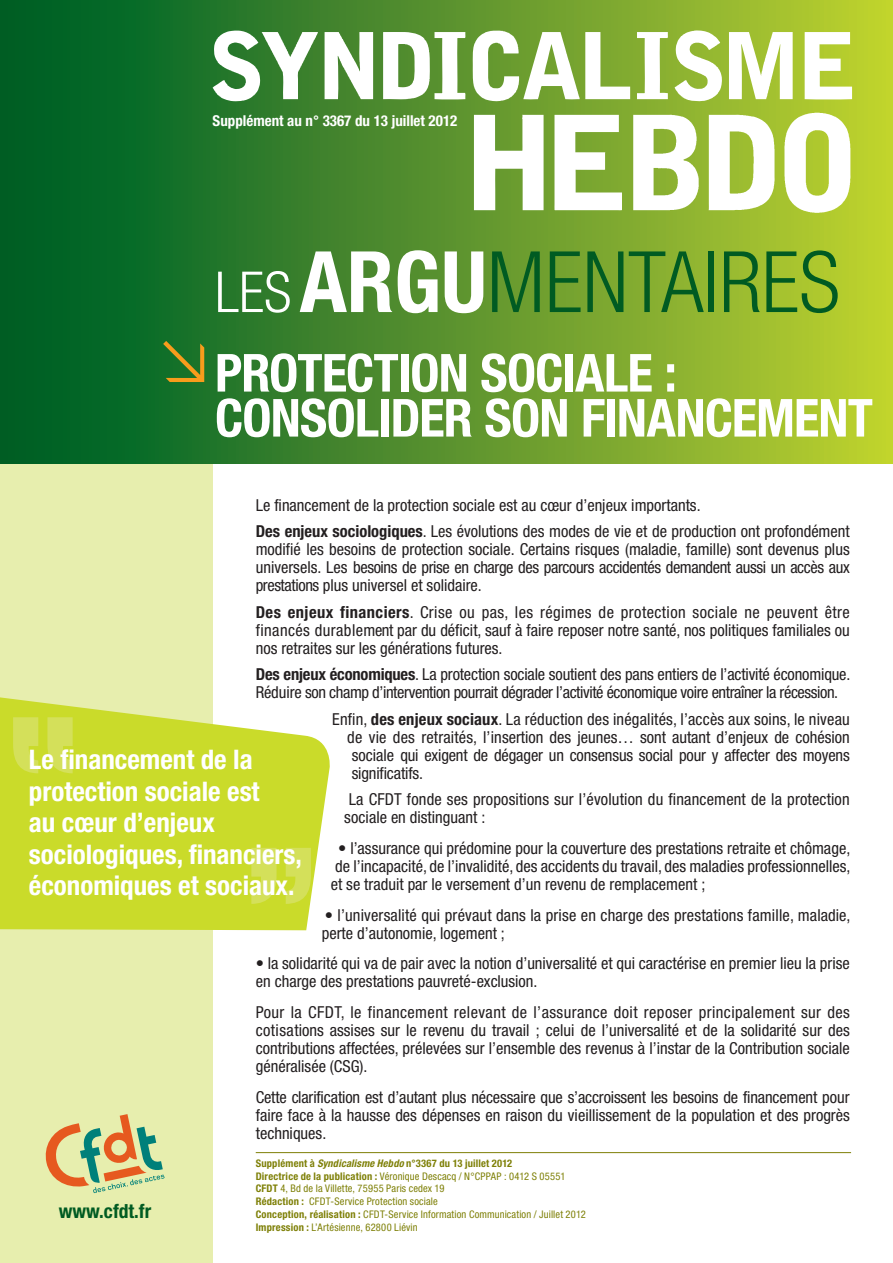
<style>
.page{position:relative;width:893px;height:1263px;background:#fff}
.page>*{position:absolute;margin:0;border:0;box-sizing:border-box;transform-origin:0 0}
.ours{font:900 condensed 150px "Helvetica Neue";color:#d4e05a}
.t1{font:300 condensed 84.75px "Helvetica Neue";color:#005b22}
.t2{font:700 condensed 52.5px "Helvetica Neue";letter-spacing:-.015em;color:#fff}
.t3{font:700 condensed 27px/31.5px "Helvetica Neue";color:#fff}
.t4{font:700 condensed 19.5px "Helvetica Neue";color:#005b22}
.t5{font:condensed 16.5px/18px "Helvetica Neue";color:#231f20;text-align:justify}
.t6{font:condensed 16.5px/18px "Helvetica Neue";letter-spacing:-.025em;color:#231f20}
.t7{font:700 condensed 15px "Helvetica Neue";color:#fff}
.t8{font:condensed 10.5px "Helvetica Neue";letter-spacing:.015em;color:#7e8007}
.t9{font:700 condensed 10.5px "Helvetica Neue";letter-spacing:.02em;color:#7e8007}
.s1{font-size:56.55px;color:#fff}
.s2{font-weight:700;color:#fff}
.s3{font-weight:700}
.s4{font-style:italic}
</style>
<div class="page">
<div style="left:0;top:0;width:213px;height:1263px;background:#e7eeae"></div>
<svg style="left:45px;top:1114px;width:120px;height:79px"></svg>
<div style="left:0;top:0;width:893px;height:463px;background:linear-gradient(to right,#005827,#c0d032)"></div>
<svg style="left:675px;top:30px;width:47px;height:71px"></svg>
<svg style="left:213px;top:30px;width:105px;height:71px"></svg>
<svg style="left:324px;top:32px;width:49px;height:67px"></svg>
<svg style="left:383px;top:32px;width:83px;height:68px"></svg>
<svg style="left:472px;top:30px;width:158px;height:71px"></svg>
<svg style="left:637px;top:32px;width:31px;height:67px"></svg>
<svg style="left:729px;top:32px;width:64px;height:67px"></svg>
<svg style="left:805px;top:32px;width:47px;height:68px"></svg>
<svg style="left:784px;top:113px;width:66px;height:100px"></svg>
<svg style="left:474px;top:115px;width:70px;height:95px"></svg>
<svg style="left:554px;top:115px;width:68px;height:95px"></svg>
<svg style="left:633px;top:115px;width:66px;height:95px"></svg>
<svg style="left:708px;top:115px;width:67px;height:95px"></svg>
<hr style="left:256px;top:1152px;width:595px;height:1px;background:#7e8007">
<svg style="left:0;top:697px;width:330px;height:233px;fill:#cadb2a"></svg>
<div style="left:163px;top:341px;width:41px;height:41px;background:#167129"></div>
<div style="left:13px;top:717px;width:60px;height:56px;background:#cadb2a"></div>
<p class="t7" style="left:213px;top:112px;width:246px">Supplément au n° 3367 du 13 juillet 2012</p>
<p class="t1" style="left:215px;top:233px;width:627px"><span class="s1">LES</span><span class="s2">ARGU</span>MENTAIRES</p>
<p class="t2" style="left:215px;top:341px;width:463px">PROTECTION SOCIALE :</p>
<p class="t2" style="left:215px;top:386px;width:659px">CONSOLIDER SON FINANCEMENT</p>
<p class="t5" style="left:256px;top:496px;width:446px">Le financement de la protection sociale est au cœur d’enjeux importants.</p>
<p class="t5" style="left:256px;top:522px;width:596px"><span class="s3">Des enjeux sociologiques</span>. Les évolutions des modes de vie et de production ont profondément modifié les besoins de protection sociale. Certains risques (maladie, famille) sont devenus plus universels. Les besoins de prise en charge des parcours accidentés demandent aussi un accès aux prestations plus universel et solidaire.</p>
<p class="t5" style="left:256px;top:603px;width:596px"><span class="s3">Des enjeux financiers</span>. Crise ou pas, les régimes de protection sociale ne peuvent être financés durablement par du déficit, sauf à faire reposer notre santé, nos politiques familiales ou nos retraites sur les générations futures.</p>
<p class="t6" style="left:256px;top:665px;width:596px"><span class="s3">Des enjeux économiques</span>. La protection sociale soutient des pans entiers de l’activité économique.<br>Réduire son champ d’intervention pourrait dégrader l’activité économique voire entraîner la récession.</p>
<p class="t5" style="left:347px;top:710px;width:504px;text-indent:-15px">Enfin, <span class="s3">des enjeux sociaux</span>. La réduction des inégalités, l’accès aux soins, le niveau de vie des retraités, l’insertion des jeunes… sont autant d’enjeux de cohésion sociale qui exigent de dégager un consensus social pour y affecter des moyens significatifs.</p>
<p class="t5" style="left:344px;top:790px;width:507px">La CFDT fonde ses propositions sur l’évolution du financement de la protection sociale en distinguant :</p>
<p class="t5" style="left:331px;top:839px;width:521px;text-indent:8px">• l’assurance qui prédomine pour la couverture des prestations retraite et chômage, de l’incapacité, de l’invalidité, des accidents du travail, des maladies professionnelles, et se traduit par le versement d’un revenu de remplacement ;</p>
<p class="t5" style="left:322px;top:906px;width:530px">• l’universalité qui prévaut dans la prise en charge des prestations famille, maladie, perte d’autonomie, logement ;</p>
<p class="t5" style="left:256px;top:954px;width:596px">• la solidarité qui va de pair avec la notion d’universalité et qui caractérise en premier lieu la prise en charge des prestations pauvreté-exclusion.</p>
<p class="t5" style="left:256px;top:1003px;width:596px">Pour la CFDT, le financement relevant de l’assurance doit reposer principalement sur des cotisations assises sur le revenu du travail ; celui de l’universalité et de la solidarité sur des contributions affectées, prélevées sur l’ensemble des revenus à l’instar de la Contribution sociale généralisée (CSG).</p>
<p class="t5" style="left:256px;top:1088px;width:596px">Cette clarification est d’autant plus nécessaire que s’accroissent les besoins de financement pour faire face à la hausse des dépenses en raison du vieillissement de la population et des progrès techniques.</p>
<p class="t3" style="left:29px;top:743px;width:225px">Le financement de la</p>
<p class="t3" style="left:29px;top:775px;width:232px">protection sociale est</p>
<p class="t3" style="left:29px;top:806px;width:187px">au cœur d’enjeux</p>
<p class="ours" style="left:317px;top:943px;width:74px;rotate:-180deg">“</p>
<p class="t3" style="left:29px;top:838px;width:275px">sociologiques, financiers, économiques et sociaux.</p>
<p class="t4" style="left:59px;top:1200px;width:94px">www.cfdt.fr</p>
<p class="t9" style="left:256px;top:1157px;width:258px">Supplément à <span class="s4">Syndicalisme Hebdo</span> n°3367 du 13 juillet 2012</p>
<p class="t8" style="left:256px;top:1170px;width:311px"><span class="s3">Directrice de la publication :</span> Véronique Descacq / N°CPPAP : 0412 S 05551</p>
<p class="t8" style="left:256px;top:1183px;width:190px"><span class="s3">CFDT</span> 4, Bd de la Villette, 75955 Paris cedex 19</p>
<p class="t8" style="left:256px;top:1195px;width:183px"><span class="s3">Rédaction :</span> CFDT-Service Protection sociale</p>
<p class="t8" style="left:256px;top:1208px;width:332px"><span class="s3">Conception, réalisation :</span> CFDT-Service Information Communication / Juillet 2012</p>
<p class="t8" style="left:256px;top:1221px;width:163px"><span class="s3">Impression :</span> L’Artésienne, 62800 Liévin</p>
</div>
